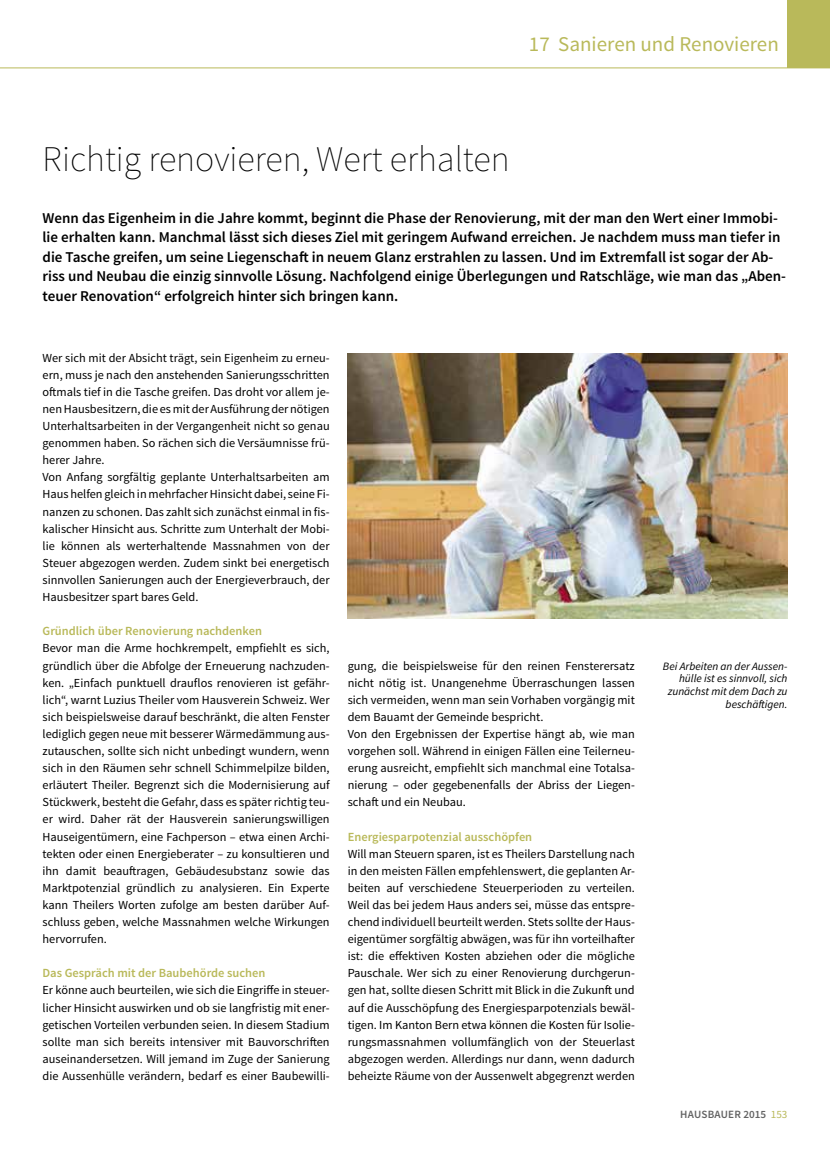
<style>
.page{position:relative;width:830px;height:1161px;background:#fff}
.page>*{position:absolute;margin:0;border:0;box-sizing:border-box;transform-origin:0 0}
.t1{font:200 36px "Source Sans Pro";color:#000}
.t2{font:21px "Source Sans Pro";color:#b9b95a}
.t3{font:600 15px/19.5px "Source Sans Pro";color:#000}
.t4{font:600 12.45px "Source Sans Pro";color:#b9b95a}
.t5{font:12.3px/17.1px "Source Sans Pro";color:#000;text-align:justify}
.t6{font:italic 11.25px/12.8px "Source Sans Pro";color:#000;text-align:right}
.t7{font:600 11.1px "Source Sans Pro";letter-spacing:.01em;color:#636363}
.s1{font-weight:400;color:#b9b95a}
</style>
<div class="page">
<div style="left:787px;top:0;width:42px;height:68px;background:#b9b95a"></div>
<hr style="left:0;top:68px;width:829px;height:1px;background:#b9b95a">
<img style="left:347px;top:353px;width:440px;height:265px">
<h2 class="t2" style="left:528px;top:31px;width:251px">17 Sanieren und Renovieren</h2>
<h1 class="t1" style="left:43px;top:138px;width:468px">Richtig renovieren, Wert erhalten</h1>
<p class="t3" style="left:43px;top:209px;width:744px">Wenn das Eigenheim in die Jahre kommt, beginnt die Phase der Renovierung, mit der man den Wert einer Immobi&shy;lie erhalten kann. Manchmal lässt sich dieses Ziel mit geringem Aufwand erreichen. Je nachdem muss man tiefer in die Tasche greifen, um seine Liegenschaft in neuem Glanz erstrahlen zu lassen. Und im Extremfall ist sogar der Ab&shy;riss und Neubau die einzig sinnvolle Lösung. Nachfolgend einige Überlegungen und Ratschläge, wie man das „Aben&shy;teuer Renovation“ erfolgreich hinter sich bringen kann.</p>
<p class="t5" style="left:43px;top:349px;width:288px;text-align:left">Wer sich mit der Absicht trägt, sein Eigenheim zu erneu&shy;ern, muss je nach den anstehenden Sanierungsschritten oftmals tief in die Tasche greifen. Das droht vor allem je&shy;nen Hausbesitzern, die es mit der Ausführung der nötigen Unterhaltsarbeiten in der Vergangenheit nicht so genau genommen haben. So rächen sich die Versäumnisse frü&shy;herer Jahre.<br>Von Anfang sorgfältig geplante Unterhaltsarbeiten am Haus helfen gleich in mehrfacher Hinsicht dabei, seine Fi&shy;nanzen zu schonen. Das zahlt sich zunächst einmal in fis&shy;kalischer Hinsicht aus. Schritte zum Unterhalt der Mobi&shy;lie können als werterhaltende Massnahmen von der Steuer abgezogen werden. Zudem sinkt bei energetisch sinnvollen Sanierungen auch der Energieverbrauch, der Hausbesitzer spart bares Geld.</p>
<p class="t4" style="left:43px;top:623px;width:221px">Gründlich über Renovierung nachdenken</p>
<p class="t5" style="left:43px;top:640px;width:288px">Bevor man die Arme hochkrempelt, empfiehlt es sich, gründlich über die Abfolge der Erneuerung nachzuden&shy;ken. „Einfach punktuell drauflos renovieren ist gefähr&shy;lich“, warnt Luzius Theiler vom Hausverein Schweiz. Wer sich beispielsweise darauf beschränkt, die alten Fenster lediglich gegen neue mit besserer Wärmedämmung aus&shy;zutauschen, sollte sich nicht unbedingt wundern, wenn sich in den Räumen sehr schnell Schimmelpilze bilden, erläutert Theiler. Begrenzt sich die Modernisierung auf Stückwerk, besteht die Gefahr, dass es später richtig teu&shy;er wird. Daher rät der Hausverein sanierungswilligen Hauseigentümern, eine Fachperson – etwa einen Archi&shy;tekten oder einen Energieberater – zu konsultieren und ihn damit beauftragen, Gebäudesubstanz sowie das Marktpotenzial gründlich zu analysieren. Ein Experte kann Theilers Worten zufolge am besten darüber Auf&shy;schluss geben, welche Massnahmen welche Wirkungen hervorrufen.</p>
<p class="t4" style="left:43px;top:965px;width:224px">Das Gespräch mit der Baubehörde suchen</p>
<p class="t5" style="left:43px;top:982px;width:288px">Er könne auch beurteilen, wie sich die Eingriffe in steuer&shy;licher Hinsicht auswirken und ob sie langfristig mit ener&shy;getischen Vorteilen verbunden seien. In diesem Stadium sollte man sich bereits intensiver mit Bauvorschriften auseinandersetzen. Will jemand im Zuge der Sanierung die Aussenhülle verändern, bedarf es einer Baubewilli-</p>
<p class="t5" style="left:347px;top:657px;width:288px;text-align:left">gung, die beispielsweise für den reinen Fensterersatz nicht nötig ist. Unangenehme Überraschungen lassen sich vermeiden, wenn man sein Vorhaben vorgängig mit dem Bauamt der Gemeinde bespricht.<br>Von den Ergebnissen der Expertise hängt ab, wie man vorgehen soll. Während in einigen Fällen eine Teilerneu&shy;erung ausreicht, empfiehlt sich manchmal eine Totalsa&shy;nierung – oder gegebenenfalls der Abriss der Liegen&shy;schaft und ein Neubau.</p>
<p class="t4" style="left:347px;top:828px;width:186px">Energiesparpotenzial ausschöpfen</p>
<p class="t5" style="left:347px;top:845px;width:288px">Will man Steuern sparen, ist es Theilers Darstellung nach in den meisten Fällen empfehlenswert, die geplanten Ar&shy;beiten auf verschiedene Steuerperioden zu verteilen.<br>Weil das bei jedem Haus anders sei, müsse das entspre&shy;chend individuell beurteilt werden. Stets sollte der Haus&shy;eigentümer sorgfältig abwägen, was für ihn vorteilhafter ist: die effektiven Kosten abziehen oder die mögliche Pauschale. Wer sich zu einer Renovierung durchgerun&shy;gen hat, sollte diesen Schritt mit Blick in die Zukunft und auf die Ausschöpfung des Energiesparpotenzials bewäl&shy;tigen. Im Kanton Bern etwa können die Kosten für Isolie&shy;rungsmassnahmen vollumfänglich von der Steuerlast abgezogen werden. Allerdings nur dann, wenn dadurch beheizte Räume von der Aussenwelt abgegrenzt werden</p>
<p class="t6" style="left:662px;top:660px;width:126px">Bei Arbeiten an der Aussen&shy;hülle ist es sinnvoll, sich zunächst mit dem Dach zu beschäftigen.</p>
<p class="t7" style="left:680px;top:1108px;width:109px">HAUSBAUER 2015 <span class="s1">153</span></p>
</div>
